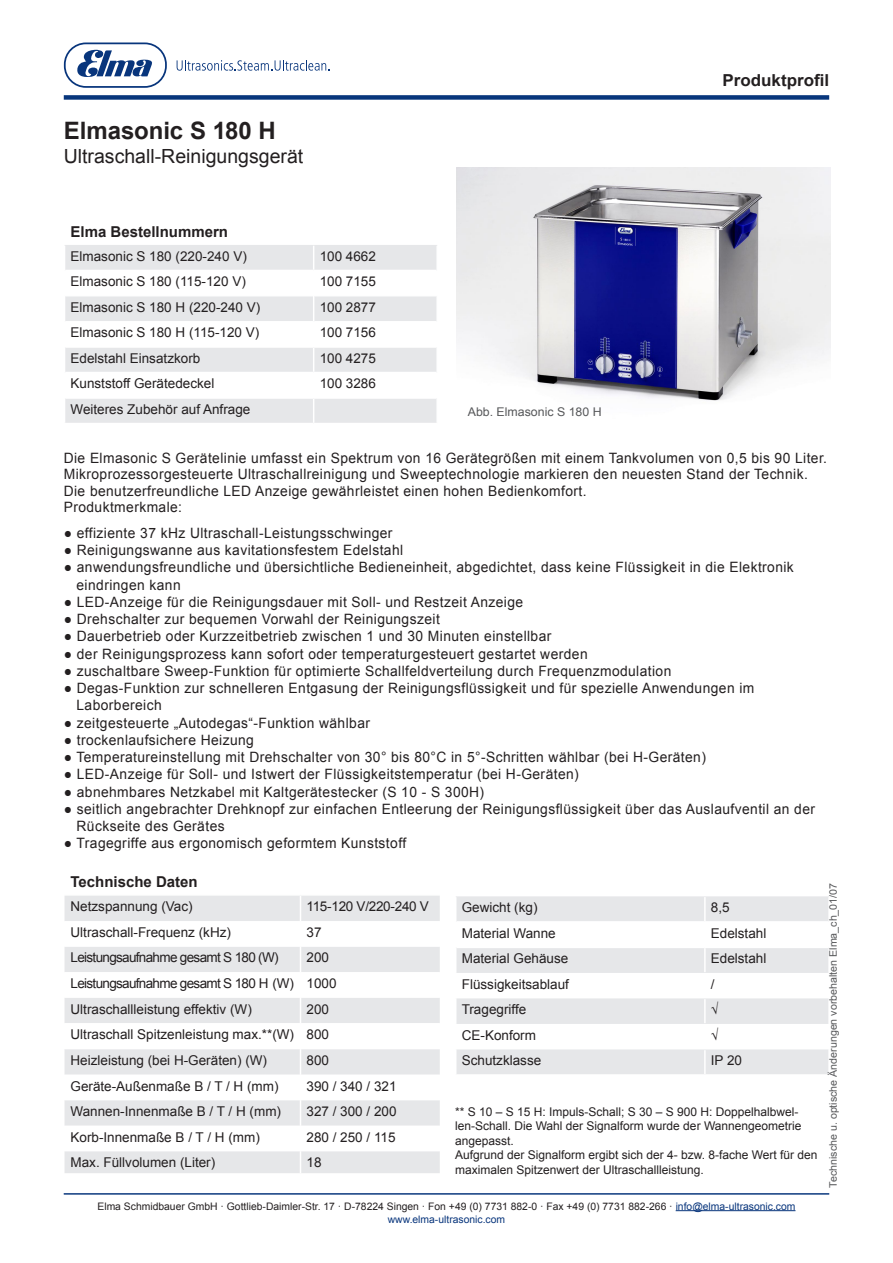
<style>
.page{position:relative;width:893px;height:1263px;background:#fff}
.page>*{position:absolute;margin:0;border:0;box-sizing:border-box;transform-origin:0 0}
.t1{font:700 24px "Arial";color:#231f20}
.t2{font:19.5px "Arial";color:#231f20}
.t3{font:700 16.5px "Arial";color:#231f20}
.t4{font:700 15px "Arial";color:#231f20}
.t5{font:14.25px/16.5px "Arial";letter-spacing:.03em;color:#231f20}
.t6{font:13.5px "Arial";color:#231f20}
.t7{font:13.5px "Arial";letter-spacing:-.05em;color:#231f20}
.t8{font:13.5px "Arial";letter-spacing:-.02em;color:#231f20}
.t9{font:12px/14.4px "Arial";color:#231f20}
.t10{font:12px "Arial";color:#57585a}
.t11{font:10.35px/13.5px "Arial";color:#231f20;text-align:center}
.t12{font:10.35px "Arial";color:#57585a}
.s1{color:#08357c}
</style>
<div class="page">
<hr style="left:676px;top:1210px;width:119px;height:1px;background:#08357c">
<div style="left:64px;top:95px;width:765px;height:5px;background:#08367c"></div>
<svg style="left:64px;top:43px;width:103px;height:45px"></svg>
<svg style="left:177px;top:60px;width:153px;height:11px"></svg>
<svg style="left:64px;top:896px;width:376px;height:277px"></svg>
<svg style="left:65px;top:245px;width:372px;height:178px;fill:#e6e7e9"></svg>
<hr style="left:65px;top:296px;width:248px;height:1px;background:#fff">
<hr style="left:314px;top:296px;width:122px;height:1px;background:#fff">
<hr style="left:65px;top:321px;width:248px;height:1px;background:#fff">
<hr style="left:314px;top:321px;width:122px;height:1px;background:#fff">
<hr style="left:65px;top:346px;width:249px;height:2px;background:#fff">
<hr style="left:314px;top:346px;width:122px;height:2px;background:#fff">
<hr style="left:436px;top:246px;width:2px;height:24px;background:#fff">
<hr style="left:436px;top:270px;width:2px;height:26px;background:#fff">
<hr style="left:436px;top:296px;width:2px;height:25px;background:#fff">
<hr style="left:436px;top:321px;width:2px;height:26px;background:#fff">
<hr style="left:436px;top:347px;width:2px;height:25px;background:#fff">
<hr style="left:436px;top:372px;width:2px;height:26px;background:#fff">
<hr style="left:436px;top:398px;width:2px;height:25px;background:#fff">
<hr style="left:65px;top:270px;width:249px;height:1px;background:#fff">
<hr style="left:314px;top:270px;width:122px;height:1px;background:#fff">
<hr style="left:65px;top:372px;width:249px;height:1px;background:#fff">
<hr style="left:314px;top:372px;width:122px;height:1px;background:#fff">
<hr style="left:65px;top:397px;width:249px;height:2px;background:#fff">
<hr style="left:314px;top:397px;width:122px;height:2px;background:#fff">
<svg style="left:313px;top:246px;width:1px;height:177px"></svg>
<svg style="left:456px;top:896px;width:373px;height:178px;fill:#e6e7e9"></svg>
<hr style="left:828px;top:947px;width:2px;height:26px;background:#fff">
<hr style="left:828px;top:973px;width:2px;height:25px;background:#fff">
<hr style="left:828px;top:998px;width:2px;height:26px;background:#fff">
<hr style="left:828px;top:1024px;width:2px;height:25px;background:#fff">
<hr style="left:828px;top:1049px;width:2px;height:25px;background:#fff">
<hr style="left:704px;top:948px;width:2px;height:24px;background:#fff">
<hr style="left:704px;top:974px;width:2px;height:24px;background:#fff">
<hr style="left:704px;top:999px;width:2px;height:24px;background:#fff">
<hr style="left:704px;top:1025px;width:2px;height:24px;background:#fff">
<hr style="left:704px;top:1050px;width:2px;height:24px;background:#fff">
<hr style="left:828px;top:897px;width:2px;height:25px;background:#fff">
<hr style="left:828px;top:922px;width:2px;height:25px;background:#fff">
<hr style="left:704px;top:897px;width:2px;height:24px;background:#fff">
<hr style="left:456px;top:921px;width:249px;height:2px;background:#fff">
<hr style="left:705px;top:921px;width:123px;height:2px;background:#fff">
<hr style="left:704px;top:923px;width:2px;height:24px;background:#fff">
<hr style="left:456px;top:947px;width:249px;height:1px;background:#fff">
<hr style="left:705px;top:947px;width:123px;height:1px;background:#fff">
<hr style="left:64px;top:1193px;width:765px;height:1px;background:#08367c">
<img style="left:456px;top:168px;width:375px;height:233px">
<p class="t1" style="left:64px;top:115px;width:213px">Elmasonic S 180 H</p>
<p class="t2" style="left:64px;top:143px;width:241px">Ultraschall-Reinigungsgerät</p>
<p class="t4" style="left:71px;top:222px;width:159px">Elma Bestellnummern</p>
<p class="t6" style="left:71px;top:247px;width:178px">Elmasonic S 180 (220-240 V)</p>
<p class="t6" style="left:320px;top:247px;width:58px">100 4662</p>
<p class="t6" style="left:71px;top:273px;width:177px">Elmasonic S 180 (115-120 V)</p>
<p class="t6" style="left:320px;top:273px;width:58px">100 7155</p>
<p class="t6" style="left:71px;top:298px;width:191px">Elmasonic S 180 H (220-240 V)</p>
<p class="t6" style="left:320px;top:298px;width:58px">100 2877</p>
<p class="t6" style="left:71px;top:324px;width:190px">Elmasonic S 180 H (115-120 V)</p>
<p class="t6" style="left:320px;top:324px;width:58px">100 7156</p>
<p class="t6" style="left:71px;top:349px;width:131px">Edelstahl Einsatzkorb</p>
<p class="t6" style="left:320px;top:349px;width:58px">100 4275</p>
<p class="t6" style="left:71px;top:375px;width:145px">Kunststoff Gerätedeckel</p>
<p class="t6" style="left:320px;top:375px;width:58px">100 3286</p>
<p class="t6" style="left:71px;top:400px;width:181px">Weiteres Zubehör auf Anfrage</p>
<p class="t10" style="left:468px;top:403px;width:135px">Abb. Elmasonic S 180 H</p>
<p class="t3" style="left:722px;top:70px;width:108px">Produktprofil</p>
<p class="t5" style="left:64px;top:449px;width:765px">Die Elmasonic S Gerätelinie umfasst ein Spektrum von 16 Gerätegrößen mit einem Tankvolumen von 0,5 bis 90 Liter.<br>Mikroprozessorgesteuerte Ultraschallreinigung und Sweeptechnologie markieren den neuesten Stand der Technik.<br>Die benutzerfreundliche LED Anzeige gewährleistet einen hohen Bedienkomfort.</p>
<p class="t5" style="left:64px;top:499px;width:120px">Produktmerkmale:</p>
<p class="t5" style="left:64px;top:525px;width:330px">● effiziente 37 kHz Ultraschall-Leistungsschwinger</p>
<p class="t5" style="left:64px;top:542px;width:341px">● Reinigungswanne aus kavitationsfestem Edelstahl</p>
<p class="t5" style="left:77px;top:559px;width:719px;line-height:17.2px;text-indent:-13px">● anwendungsfreundliche und übersichtliche Bedieneinheit, abgedichtet, dass keine Flüssigkeit in die Elektronik eindringen kann</p>
<p class="t5" style="left:64px;top:594px;width:461px">● LED-Anzeige für die Reinigungsdauer mit Soll- und Restzeit Anzeige</p>
<p class="t5" style="left:64px;top:611px;width:378px">● Drehschalter zur bequemen Vorwahl der Reinigungszeit</p>
<p class="t5" style="left:64px;top:628px;width:489px">● Dauerbetrieb oder Kurzzeitbetrieb zwischen 1 und 30 Minuten einstellbar</p>
<p class="t5" style="left:64px;top:645px;width:525px">● der Reinigungsprozess kann sofort oder temperaturgesteuert gestartet werden</p>
<p class="t5" style="left:64px;top:663px;width:609px">● zuschaltbare Sweep-Funktion für optimierte Schallfeldverteilung durch Frequenzmodulation</p>
<p class="t5" style="left:77px;top:680px;width:679px;line-height:17.2px;text-indent:-13px">● Degas-Funktion zur schnelleren Entgasung der Reinigungsflüssigkeit und für spezielle Anwendungen im<br>Laborbereich</p>
<p class="t5" style="left:64px;top:714px;width:308px">● zeitgesteuerte „Autodegas“-Funktion wählbar</p>
<p class="t5" style="left:64px;top:732px;width:192px">● trockenlaufsichere Heizung</p>
<p class="t5" style="left:64px;top:749px;width:644px">● Temperatureinstellung mit Drehschalter von 30° bis 80°C in 5°-Schritten wählbar (bei H-Geräten)</p>
<p class="t5" style="left:64px;top:766px;width:516px">● LED-Anzeige für Soll- und Istwert der Flüssigkeitstemperatur (bei H-Geräten)</p>
<p class="t5" style="left:64px;top:783px;width:422px">● abnehmbares Netzkabel mit Kaltgerätestecker (S 10 - S 300H)</p>
<p class="t5" style="left:64px;top:801px;width:753px">● seitlich angebrachter Drehknopf zur einfachen Entleerung der Reinigungsflüssigkeit über das Auslaufventil an der</p>
<p class="t5" style="left:77px;top:818px;width:150px">Rückseite des Gerätes</p>
<p class="t5" style="left:64px;top:835px;width:344px">● Tragegriffe aus ergonomisch geformtem Kunststoff</p>
<p class="t4" style="left:71px;top:872px;width:129px">Technische Daten</p>
<p class="t6" style="left:71px;top:898px;width:124px">Netzspannung (Vac)</p>
<p class="t8" style="left:306px;top:898px;width:124px">115-120 V/220-240 V</p>
<p class="t6" style="left:71px;top:923px;width:162px">Ultraschall-Frequenz (kHz)</p>
<p class="t6" style="left:306px;top:923px;width:17px">37</p>
<p class="t7" style="left:71px;top:949px;width:210px">Leistungsaufnahme gesamt S 180 (W)</p>
<p class="t6" style="left:306px;top:949px;width:24px">200</p>
<p class="t7" style="left:71px;top:974px;width:225px">Leistungsaufnahme gesamt S 180 H (W)</p>
<p class="t6" style="left:306px;top:974px;width:32px">1000</p>
<p class="t6" style="left:71px;top:1000px;width:183px">Ultraschallleistung effektiv (W)</p>
<p class="t6" style="left:306px;top:1000px;width:24px">200</p>
<p class="t6" style="left:71px;top:1025px;width:225px">Ultraschall Spitzenleistung max.**(W)</p>
<p class="t6" style="left:306px;top:1025px;width:24px">800</p>
<p class="t6" style="left:71px;top:1051px;width:198px">Heizleistung (bei H-Geräten) (W)</p>
<p class="t6" style="left:306px;top:1051px;width:24px">800</p>
<p class="t6" style="left:71px;top:1077px;width:210px">Geräte-Außenmaße B / T / H (mm)</p>
<p class="t6" style="left:306px;top:1077px;width:92px">390 / 340 / 321</p>
<p class="t6" style="left:71px;top:1102px;width:212px">Wannen-Innenmaße B / T / H (mm)</p>
<p class="t6" style="left:306px;top:1102px;width:92px">327 / 300 / 200</p>
<p class="t6" style="left:71px;top:1128px;width:191px">Korb-Innenmaße B / T / H (mm)</p>
<p class="t6" style="left:306px;top:1128px;width:91px">280 / 250 / 115</p>
<p class="t6" style="left:71px;top:1153px;width:146px">Max. Füllvolumen (Liter)</p>
<p class="t6" style="left:306px;top:1153px;width:17px">18</p>
<p class="t12" style="left:826px;top:1187px;width:306px;rotate:-90deg">Technische u. optische Änderungen vorbehalten Elma_ch_01/07</p>
<p class="t6" style="left:462px;top:899px;width:77px">Gewicht (kg)</p>
<p class="t6" style="left:711px;top:899px;width:20px">8,5</p>
<p class="t6" style="left:462px;top:924px;width:96px">Material Wanne</p>
<p class="t6" style="left:711px;top:924px;width:57px">Edelstahl</p>
<p class="t6" style="left:462px;top:950px;width:108px">Material Gehäuse</p>
<p class="t6" style="left:711px;top:950px;width:57px">Edelstahl</p>
<p class="t6" style="left:462px;top:975px;width:109px">Flüssigkeitsablauf</p>
<p class="t6" style="left:711px;top:975px;width:5px">/</p>
<p class="t6" style="left:462px;top:1001px;width:66px">Tragegriffe</p>
<p class="t6" style="left:711px;top:1001px;width:9px">√</p>
<p class="t6" style="left:462px;top:1026px;width:76px">CE-Konform</p>
<p class="t6" style="left:711px;top:1026px;width:9px">√</p>
<p class="t6" style="left:462px;top:1052px;width:81px">Schutzklasse</p>
<p class="t6" style="left:711px;top:1052px;width:33px">IP 20</p>
<p class="t9" style="left:455px;top:1105px;width:348px">** S 10 – S 15 H: Impuls-Schall; S 30 – S 900 H: Doppelhalbwel&shy;len-Schall. Die Wahl der Signalform wurde der Wannengeometrie angepasst.</p>
<p class="t9" style="left:455px;top:1148px;width:364px">Aufgrund der Signalform ergibt sich der 4- bzw. 8-fache Wert für den maximalen Spitzenwert der Ultraschallleistung.</p>
<p class="t11" style="left:97px;top:1199px;width:699px">Elma Schmidbauer GmbH · Gottlieb-Daimler-Str. 17 · D-78224 Singen · Fon +49 (0) 7731 882-0 · Fax +49 (0) 7731 882-266 · <span class="s1">info@elma-ultrasonic.com www.elma-ultrasonic.com</span></p>
</div>
